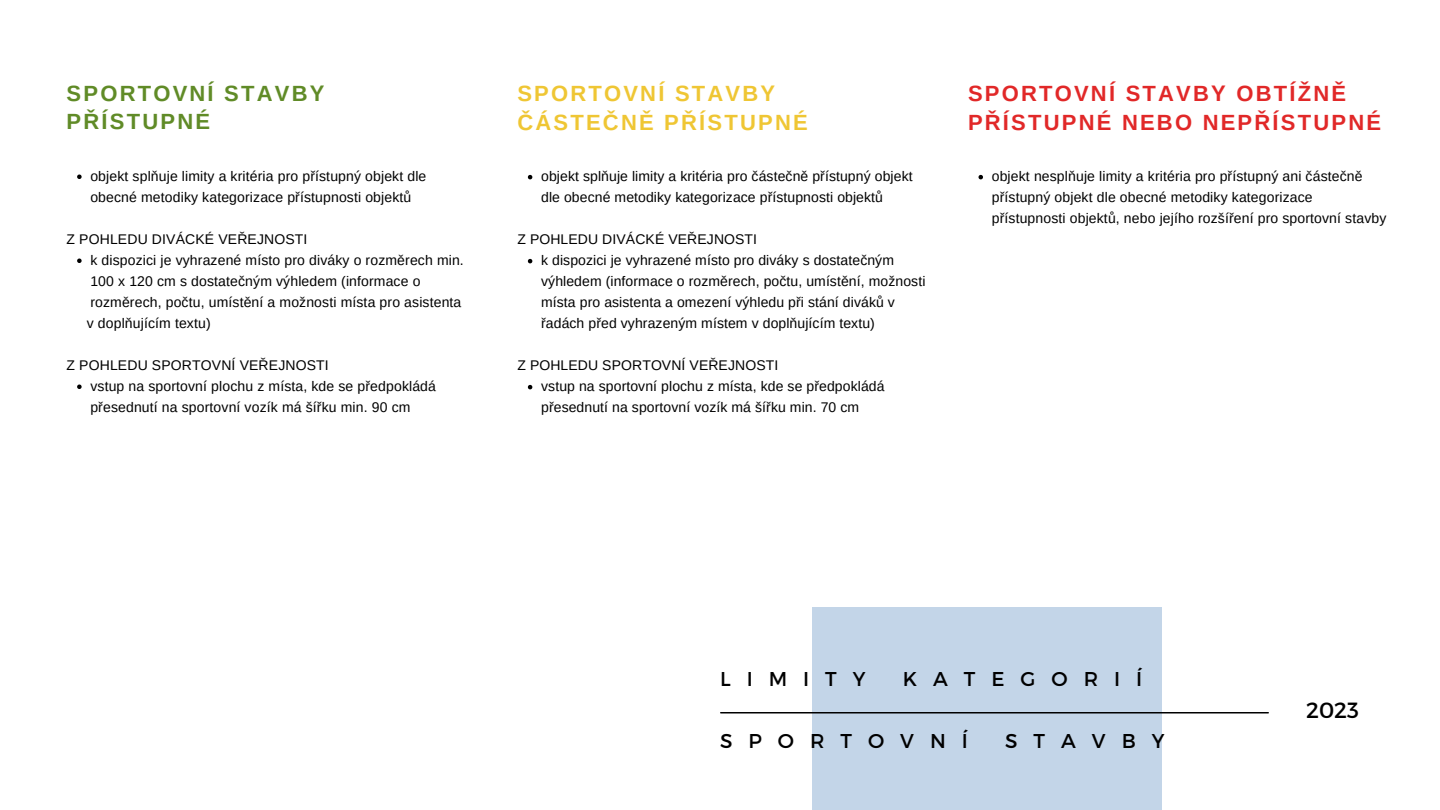
<style>
.page{position:relative;width:1440px;height:810px;background:#fff}
.page>*{position:absolute;margin:0;border:0;box-sizing:border-box;transform-origin:0 0}
.t1{font:700 22px/28.5px "Arimo";letter-spacing:.1em;color:#e12828}
.t2{font:700 22px/28.5px "Arimo";letter-spacing:.1em;color:#efc634}
.t3{font:700 22px/28.5px "Arimo";letter-spacing:.1em;color:#608b27}
.t4{font:22px "Montserrat";color:#000}
.t5{font:20px "Montserrat";letter-spacing:.8em;color:#000}
.t6{font:14px/21px "Arimo";letter-spacing:.01em;color:#000}
</style>
<div class="page">
<div style="left:812px;top:607px;width:349px;height:203px;background:#c3d5e8"></div>
<hr style="left:721px;top:712px;width:547px;height:2px;background:#000">
<svg style="left:77px;top:175px;width:5px;height:4px"></svg>
<svg style="left:77px;top:259px;width:5px;height:4px"></svg>
<svg style="left:77px;top:385px;width:5px;height:4px"></svg>
<svg style="left:528px;top:175px;width:4px;height:4px"></svg>
<svg style="left:528px;top:259px;width:4px;height:4px"></svg>
<svg style="left:528px;top:385px;width:4px;height:4px"></svg>
<svg style="left:979px;top:175px;width:4px;height:4px"></svg>
<h1 class="t3" style="left:67px;top:79px;width:259px">SPORTOVNÍ STAVBY<br>PŘÍSTUPNÉ</h1>
<p class="t6" style="left:90px;top:165px;width:338px">objekt splňuje limity a kritéria pro přístupný objekt dle obecné metodiky kategorizace přístupnosti objektů</p>
<p class="t6" style="left:67px;top:228px;width:242px">Z POHLEDU DIVÁCKÉ VEŘEJNOSTI</p>
<p class="t6" style="left:90px;top:249px;width:375px">k dispozici je vyhrazené místo pro diváky o rozměrech min.<br>100 x 120 cm s dostatečným výhledem (informace o rozměrech, počtu, umístění a možnosti místa pro asistenta</p>
<p class="t6" style="left:87px;top:312px;width:125px">v doplňujícím textu)</p>
<p class="t6" style="left:67px;top:354px;width:264px">Z POHLEDU SPORTOVNÍ VEŘEJNOSTI</p>
<p class="t6" style="left:90px;top:375px;width:347px">vstup na sportovní plochu z místa, kde se předpokládá přesednutí na sportovní vozík má šířku min. 90 cm</p>
<h1 class="t2" style="left:517px;top:79px;width:292px">SPORTOVNÍ STAVBY<br>ČÁSTEČNĚ PŘÍSTUPNÉ</h1>
<p class="t6" style="left:541px;top:166px;width:373px">objekt splňuje limity a kritéria pro částečně přístupný objekt dle obecné metodiky kategorizace přístupnosti objektů</p>
<p class="t6" style="left:517px;top:229px;width:241px">Z POHLEDU DIVÁCKÉ VEŘEJNOSTI</p>
<p class="t6" style="left:541px;top:250px;width:386px">k dispozici je vyhrazené místo pro diváky s dostatečným výhledem (informace o rozměrech, počtu, umístění, možnosti místa pro asistenta a omezení výhledu při stání diváků v řadách před vyhrazeným místem v doplňujícím textu)</p>
<p class="t6" style="left:517px;top:355px;width:262px">Z POHLEDU SPORTOVNÍ VEŘEJNOSTI</p>
<p class="t6" style="left:541px;top:376px;width:345px">vstup na sportovní plochu z místa, kde se předpokládá přesednutí na sportovní vozík má šířku min. 70 cm</p>
<h1 class="t1" style="left:968px;top:79px;width:415px">SPORTOVNÍ STAVBY OBTÍŽNĚ<br>PŘÍSTUPNÉ NEBO NEPŘÍSTUPNÉ</h1>
<p class="t6" style="left:992px;top:166px;width:396px">objekt nesplňuje limity a kritéria pro přístupný ani částečně přístupný objekt dle obecné metodiky kategorizace přístupnosti objektů, nebo jejího rozšíření pro sportovní stavby</p>
<h2 class="t5" style="left:720px;top:666px;width:147px">LIMITY</h2>
<h2 class="t5" style="left:903px;top:666px;width:241px">KATEGORIÍ</h2>
<h2 class="t5" style="left:720px;top:728px;width:249px">SPORTOVNÍ</h2>
<h2 class="t5" style="left:1005px;top:728px;width:161px">STAVBY</h2>
<h1 class="t4" style="left:1306px;top:696px;width:54px">2023</h1>
</div>
